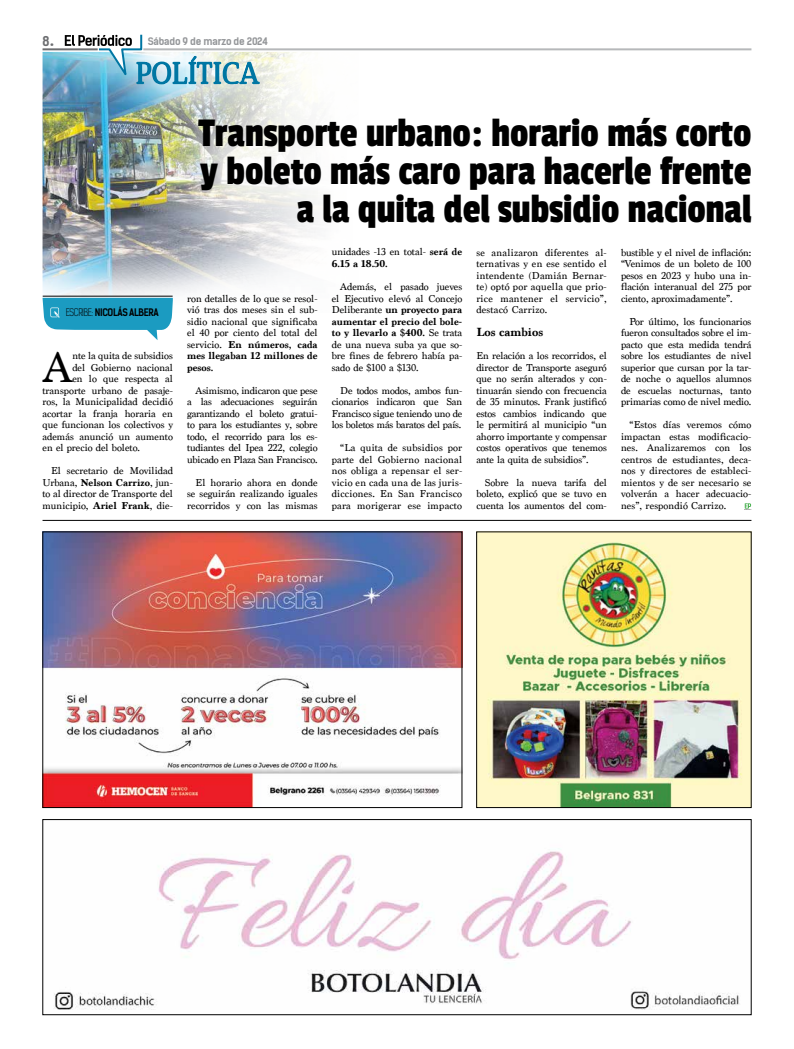
<style>
.page{position:relative;width:794px;height:1049px;background:#fff}
.page>*{position:absolute;margin:0;border:0;box-sizing:border-box;transform-origin:0 0}
.t1{font:45.2px "Marion";color:#000}
.t2{font:42.6px/38px "Passion One";color:#000;text-align:right;scale:.94 1}
.t3{font:700 13px "Kelson Sans";color:#6d6e71}
.t4{font:700 12.5px "Marion";color:#000}
.t5{font:10.5px/11.5px "Marion";color:#000;text-align:justify}
.t6{font:700 10px "Kelson Sans";letter-spacing:-.04em;color:#000;scale:.91 1}
.t7{font:700 10px "Kelson Sans RU";letter-spacing:-.025em;color:#939598}
.s1{font-family:"Kelson Sans RU";font-weight:300}
.s2{font-weight:300}
.s3{font-weight:700}
</style>
<div class="page">
<hr style="left:143px;top:48px;width:608px;height:2px;background:#b6b8ba">
<img style="left:43px;top:52px;width:277px;height:246px">
<hr style="left:43px;top:48px;width:55px;height:2px;background:#6d6e71">
<hr style="left:43px;top:520px;width:708px;height:1px;background:#000">
<svg style="left:744px;top:503px;width:7px;height:6px"></svg>
<svg style="left:43px;top:298px;width:130px;height:42px"></svg>
<hr style="left:43px;top:296px;width:130px;height:1px;background:#000">
<svg style="left:65px;top:34px;width:196px;height:51px"></svg>
<img style="left:45px;top:534px;width:415px;height:272px">
<div style="left:43px;top:532px;width:419px;height:276px;border:1px solid #000"></div>
<img style="left:478px;top:534px;width:271px;height:272px">
<div style="left:476px;top:532px;width:275px;height:276px;border:1px solid #000"></div>
<img style="left:54px;top:851px;width:686px;height:159px">
<div style="left:43px;top:819px;width:708px;height:196px;border:1px solid #000"></div>
<p class="t3" style="left:43px;top:34px;width:14px">8•</p>
<p class="t7" style="left:148px;top:35px;width:122px">Sábado 9 de marzo de 2024</p>
<p class="t6" style="left:66px;top:306px;width:104px"><span class="s1">ESCRIBE</span><span class="s2">:</span> NICOLÁS ALBERA</p>
<h1 class="t1" style="left:43px;top:340px;width:31px">A</h1>
<p class="t5" style="left:72px;top:350px;width:102px">nte la quita de subsidios</p>
<p class="t5" style="left:72px;top:361px;width:102px">del Gobierno nacional</p>
<p class="t5" style="left:72px;top:373px;width:102px">en lo que respecta al</p>
<p class="t5" style="left:43px;top:385px;width:132px">transporte urbano de pasaje-</p>
<p class="t5" style="left:43px;top:396px;width:132px">ros, la Municipalidad decidió</p>
<p class="t5" style="left:43px;top:408px;width:132px">acortar la franja horaria en</p>
<p class="t5" style="left:43px;top:419px;width:132px">que funcionan los colectivos y</p>
<p class="t5" style="left:43px;top:431px;width:132px">además anunció un aumento</p>
<p class="t5" style="left:43px;top:442px;width:99px">en el precio del boleto.</p>
<p class="t5" style="left:43px;top:465px;width:132px;text-indent:9px">El secretario de Movilidad Urbana, <span class="s3">Nelson Carrizo</span>, jun&shy;to al director de Transporte del municipio, <span class="s3">Ariel Frank</span>, die-</p>
<h2 class="t2" style="left:198px;top:113px;width:590px">Transporte urbano: horario más corto y boleto más caro para hacerle frente a la quita del subsidio nacional</h2>
<p class="t5" style="left:187px;top:292px;width:132px">ron detalles de lo que se resol&shy;vió tras dos meses sin el sub&shy;sidio nacional que significaba el 40 por ciento del total del servicio. <span class="s3">En números, cada mes llegaban 12 millones de pesos.</span></p>
<p class="t5" style="left:187px;top:385px;width:132px;text-indent:9px">Asimismo, indicaron que pese a las adecuaciones seguirán garantizando el boleto gratui&shy;to para los estudiantes y, sobre todo, el recorrido para los es&shy;tudiantes del Ipea 222, colegio ubicado en Plaza San Francisco.</p>
<p class="t5" style="left:187px;top:477px;width:132px;text-indent:9px">El horario ahora en donde se seguirán realizando iguales recorridos y con las mismas</p>
<p class="t5" style="left:332px;top:246px;width:132px">unidades -13 en total- <span class="s3">será de<br>6.15 a 18.50.</span></p>
<p class="t5" style="left:332px;top:281px;width:132px;text-indent:9px">Además, el pasado jueves el Ejecutivo elevó al Concejo Deliberante <span class="s3">un proyecto para aumentar el precio del bole&shy;to y llevarlo a $400.</span> Se trata de una nueva suba ya que so&shy;bre fines de febrero había pa&shy;sado de $100 a $130.</p>
<p class="t5" style="left:332px;top:385px;width:132px;text-indent:9px">De todos modos, ambos fun&shy;cionarios indicaron que San Francisco sigue teniendo uno de los boletos más baratos del país.</p>
<p class="t5" style="left:332px;top:442px;width:132px;text-indent:9px">“La quita de subsidios por parte del Gobierno nacional nos obliga a repensar el ser&shy;vicio en cada una de las juris&shy;dicciones. En San Francisco para morigerar ese impacto</p>
<p class="t5" style="left:476px;top:246px;width:132px">se analizaron diferentes al&shy;ternativas y en ese sentido el intendente (Damián Bernar&shy;te) optó por aquella que prio&shy;rice mantener el servicio”, destacó Carrizo.</p>
<p class="t4" style="left:476px;top:324px;width:68px">Los cambios</p>
<p class="t5" style="left:476px;top:350px;width:132px">En relación a los recorridos, el director de Transporte aseguró que no serán alterados y con&shy;tinuarán siendo con frecuencia de 35 minutos. Frank justificó estos cambios indicando que le permitirá al municipio “un ahorro importante y compensar costos operativos que tenemos ante la quita de subsidios”.</p>
<p class="t5" style="left:476px;top:477px;width:132px;text-indent:9px">Sobre la nueva tarifa del boleto, explicó que se tuvo en cuenta los aumentos del com-</p>
<p class="t5" style="left:621px;top:246px;width:132px">bustible y el nivel de inflación: “Venimos de un boleto de 100 pesos en 2023 y hubo una in&shy;flación interanual del 275 por ciento, aproximadamente”.</p>
<p class="t5" style="left:621px;top:316px;width:132px;text-indent:9px">Por último, los funcionarios fueron consultados sobre el im&shy;pacto que esta medida tendrá sobre los estudiantes de nivel superior que cursan por la tar&shy;de noche o aquellos alumnos de escuelas nocturnas, tanto primarias como de nivel medio.</p>
<p class="t5" style="left:621px;top:419px;width:132px;text-indent:9px">“Estos días veremos cómo impactan estas modificacio&shy;nes. Analizaremos con los centros de estudiantes, deca&shy;nos y directores de estableci&shy;mientos y de ser necesario se volverán a hacer adecuacio&shy;nes”, respondió Carrizo.</p>
</div>
